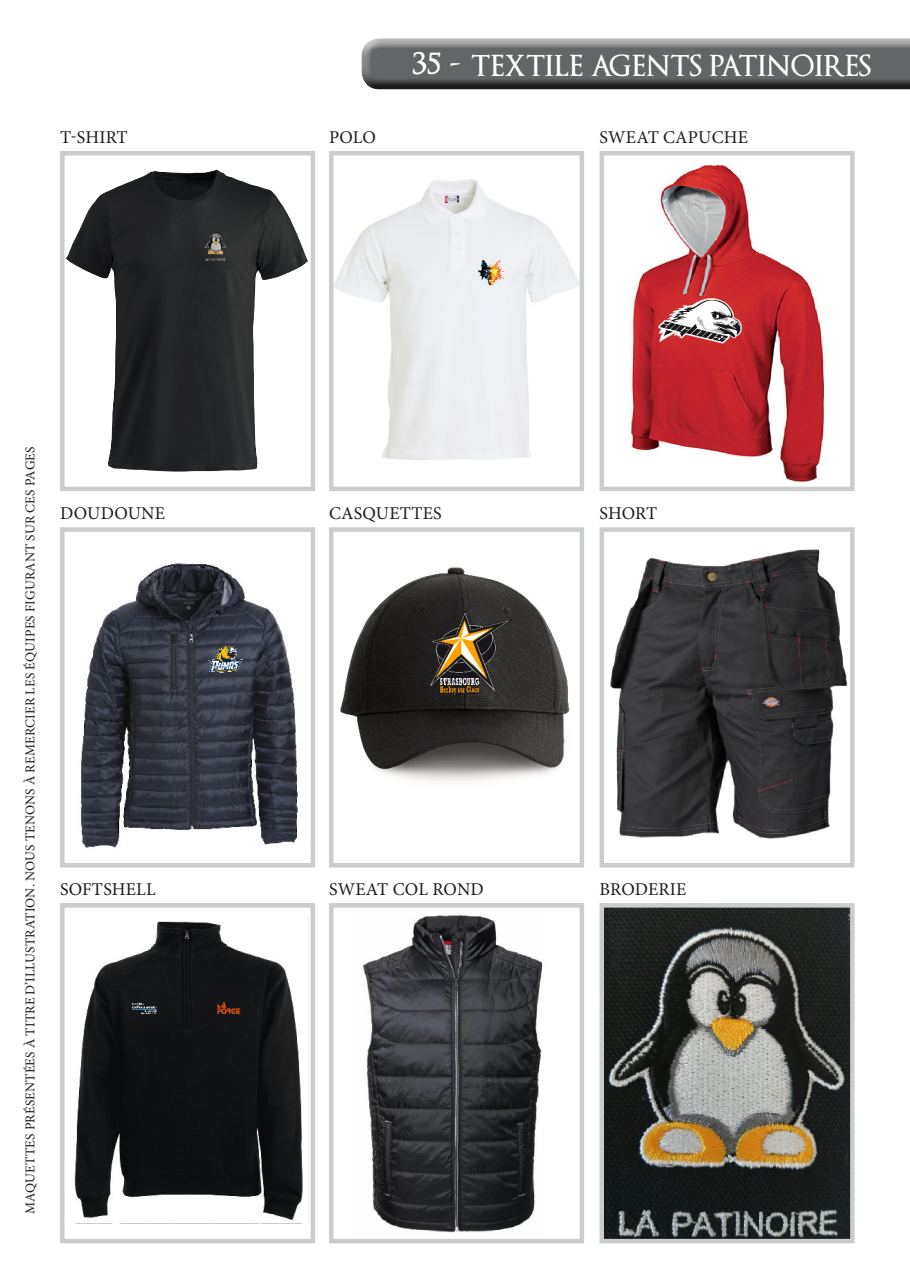
<style>
.page{position:relative;width:910px;height:1280px;background:#fff}
.page>*{position:absolute;margin:0;border:0;box-sizing:border-box;transform-origin:0 0}
.t1{font:600 28.5px "Optimus Princeps";color:#fff}
.t2{font:18px "Minion Pro";letter-spacing:.01em;color:#1c1c1a}
.t3{font:13.5px "Minion Pro";letter-spacing:.01em;color:#1c1c1a}
.s1{font-size:36px}
</style>
<div class="page">
<img style="left:66px;top:170px;width:242px;height:302px">
<div style="left:60px;top:151px;width:255px;height:340px;border:4px solid #cbcdcd"></div>
<img style="left:334px;top:180px;width:245px;height:279px">
<div style="left:329px;top:151px;width:255px;height:340px;border:4px solid #cbcdcd"></div>
<img style="left:630px;top:165px;width:194px;height:316px">
<div style="left:599px;top:151px;width:256px;height:340px;border:4px solid #cbcdcd"></div>
<img style="left:74px;top:917px;width:235px;height:307px">
<div style="left:60px;top:903px;width:255px;height:340px;border:4px solid #cbcdcd"></div>
<div style="left:329px;top:903px;width:255px;height:340px;border:4px solid #cbcdcd"></div>
<img style="left:604px;top:908px;width:246px;height:330px">
<div style="left:599px;top:903px;width:256px;height:340px;border:4px solid #cbcdcd"></div>
<img style="left:80px;top:563px;width:218px;height:285px">
<div style="left:60px;top:527px;width:255px;height:340px;border:4px solid #cbcdcd"></div>
<div style="left:599px;top:527px;width:256px;height:340px;background:#fff;border:4px solid #cbcdcd"></div>
<img style="left:341px;top:567px;width:229px;height:215px">
<div style="left:329px;top:527px;width:255px;height:340px;border:4px solid #cbcdcd"></div>
<img style="left:610px;top:549px;width:237px;height:289px">
<img style="left:362px;top:915px;width:181px;height:318px">
<div style="left:360px;top:36px;width:550px;height:43px;background:#fff;opacity:.75"></div>
<div style="left:360px;top:41px;width:550px;height:49px;background:#000;opacity:.75"></div>
<h1 class="t1" style="left:412px;top:50px;width:461px"><span class="s1">35 -</span> TEXTILE AGENTS PATINOIRES</h1>
<h2 class="t2" style="left:60px;top:125px;width:69px">T-SHIRT</h2>
<h2 class="t2" style="left:329px;top:125px;width:48px">POLO</h2>
<h2 class="t2" style="left:600px;top:125px;width:150px">SWEAT CAPUCHE</h2>
<p class="t3" style="left:21px;top:1214px;width:769px;rotate:-90deg">MAQUETTES PRÉSENTÉES À TITRE D’ILLUSTRATION. NOUS TENONS À REMERCIER LES ÉQUIPES FIGURANT SUR CES PAGES</p>
<h2 class="t2" style="left:60px;top:501px;width:106px">DOUDOUNE</h2>
<h2 class="t2" style="left:329px;top:501px;width:114px">CASQUETTES</h2>
<h2 class="t2" style="left:600px;top:501px;width:59px">SHORT</h2>
<h2 class="t2" style="left:60px;top:877px;width:97px">SOFTSHELL</h2>
<h2 class="t2" style="left:329px;top:877px;width:156px">SWEAT COL ROND</h2>
<h2 class="t2" style="left:600px;top:877px;width:88px">BRODERIE</h2>
</div>
